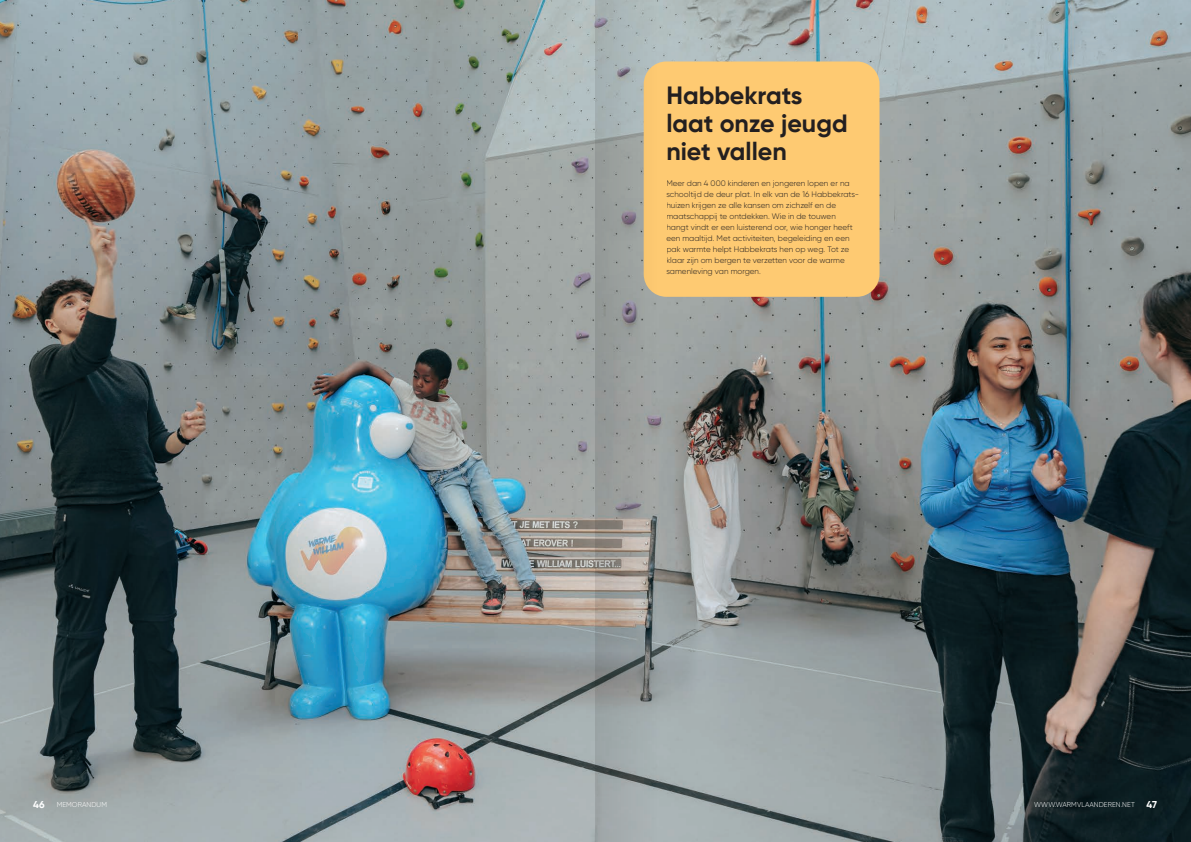
<style>
.page{position:relative;width:1191px;height:842px;background:#fff}
.page>*{position:absolute;margin:0;border:0;box-sizing:border-box;transform-origin:0 0}
.t1{font:700 25px/28px "Gilroy";color:#231f20}
.t2{font:700 10px "Gilroy";color:#fff}
.t3{font:300 8px/11px "Gilroy";color:#231f20}
.t4{font:300 7px "Gilroy";letter-spacing:.01em;color:#fff}
</style>
<div class="page">
<img style="left:0;top:0;width:1191px;height:842px">
<div style="left:643px;top:61px;width:236px;height:236px;background:#feca72;border-radius:23px"></div>
<svg style="left:595px;top:0;width:71px;height:842px;background:#a3a39b"></svg>
<p class="t1" style="left:666px;top:81px;width:183px">Habbekrats laat onze jeugd niet vallen</p>
<p class="t3" style="left:666px;top:177px;width:194px">Meer dan 4 000 kinderen en jongeren lopen er na schooltijd de deur plat. In elk van de 16 Habbekrats&shy;huizen krijgen ze alle kansen om zichzelf en de maatschappij te ontdekken. Wie in de touwen hangt vindt er een luisterend oor, wie honger heeft een maaltijd. Met activiteiten, begeleiding en een pak warmte helpt Habbekrats hen op weg. Tot ze klaar zijn om bergen te verzetten voor de warme samenleving van morgen.</p>
<p class="t2" style="left:33px;top:798px;width:13px">46</p>
<p class="t4" style="left:57px;top:800px;width:52px">MEMORANDUM</p>
<p class="t4" style="left:1034px;top:800px;width:102px">WWW.WARMVLAANDEREN.NET</p>
<p class="t2" style="left:1146px;top:798px;width:12px">47</p>
</div>
